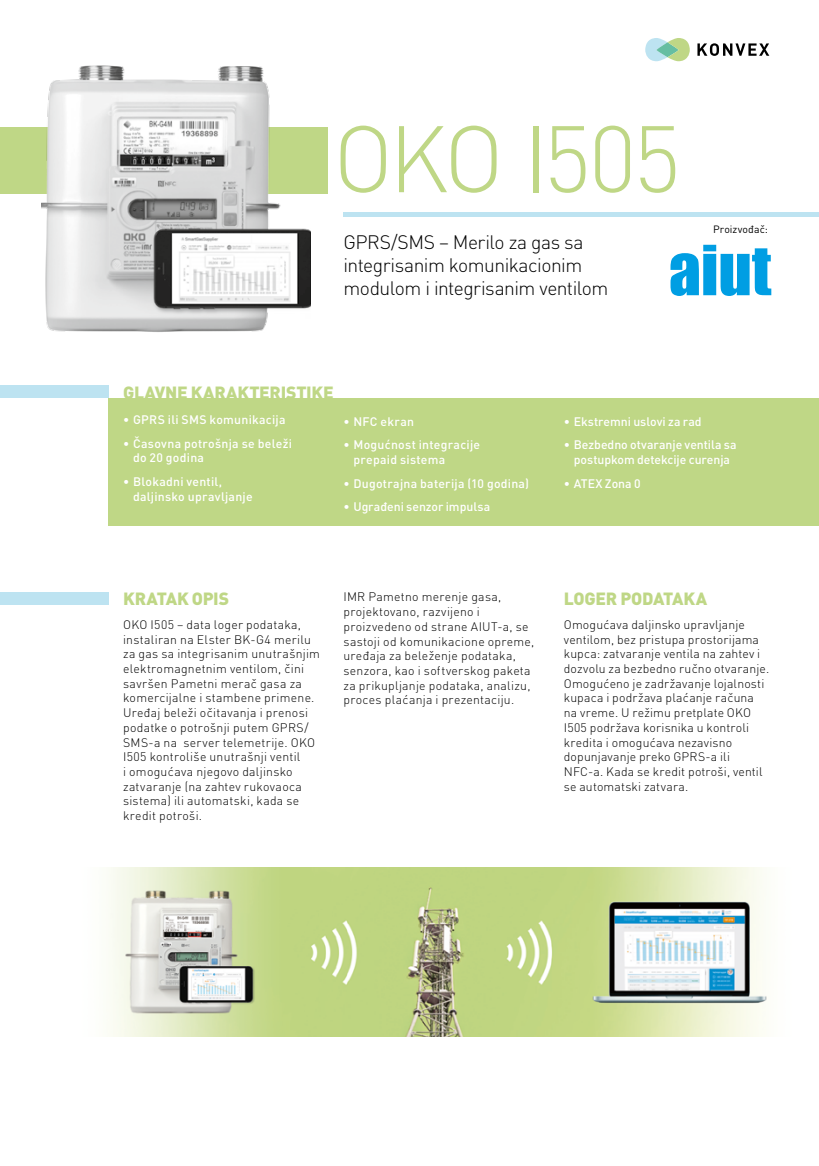
<style>
.page{position:relative;width:819px;height:1166px;background:#fff}
.page>*{position:absolute;margin:0;border:0;box-sizing:border-box;transform-origin:0 0}
.t1{font:300 92.75px "DIN Pro";letter-spacing:-.05em;color:#bfd786}
.t2{font:300 19.25px/23.1px "DIN Pro";letter-spacing:-.025em;color:#000}
.t3{font:900 17.5px "DIN Pro";letter-spacing:-.015em;color:#bfd786}
.t4{font:300 12.25px/14.7px "DIN Pro";letter-spacing:.02em;color:#000}
.t5{font:500 12.25px/14.7px "DIN Pro";letter-spacing:.02em;color:#fff}
.t6{font:500 12.25px/14.7px "DIN Pro";letter-spacing:-.005em;color:#fff;text-align:center}
.t7{font:500 12.25px "DIN Pro";color:#fff}
.t8{font:10.5px "DIN Pro";letter-spacing:.01em;color:#000}
</style>
<div class="page">
<svg style="left:697px;top:43px;width:72px;height:13px"></svg>
<svg style="left:645px;top:38px;width:44px;height:23px"></svg>
<div style="left:343px;top:212px;width:476px;height:5px;background:#bde3f1"></div>
<div style="left:0;top:592px;width:108px;height:12px;background:#bde3f1"></div>
<div style="left:0;top:127px;width:328px;height:66px;background:#bfd786"></div>
<img style="left:41px;top:65px;width:269px;height:267px">
<svg style="left:602px;top:1036px;width:161px;height:1px"></svg>
<div style="left:0;top:386px;width:108px;height:12px;background:#bde3f1"></div>
<div style="left:108px;top:398px;width:711px;height:127px;background:#bfd786"></div>
<img style="left:109px;top:867px;width:658px;height:169px">
<svg style="left:670px;top:245px;width:101px;height:51px"></svg>
<h1 class="t1" style="left:333px;top:96px;width:349px">OKO I505</h1>
<h2 class="t2" style="left:343px;top:230px;width:266px">GPRS/SMS – Merilo za gas sa integrisanim komunikacionim modulom i integrisanim ventilom</h2>
<p class="t8" style="left:713px;top:222px;width:56px">Proizvođač:</p>
<h3 class="t3" style="left:123px;top:381px;width:212px">GLAVNE KARAKTERISTIKE</h3>
<p class="t5" style="left:123px;top:412px;width:164px">• GPRS ili SMS komunikacija</p>
<p class="t5" style="left:133px;top:435px;width:160px;text-indent:-10px">• Časovna potrošnja se beleži do 20 godina</p>
<p class="t5" style="left:133px;top:473px;width:121px;text-indent:-10px">• Blokadni ventil, daljinsko upravljanje</p>
<p class="t5" style="left:343px;top:414px;width:72px">• NFC ekran</p>
<p class="t5" style="left:353px;top:437px;width:128px;text-indent:-10px">• Mogućnost integracije prepaid sistema</p>
<p class="t5" style="left:343px;top:475px;width:187px">• Dugotrajna baterija (10 godina)</p>
<p class="t6" style="left:343px;top:499px;width:148px">• Ugrađeni senzor impulsa</p>
<p class="t7" style="left:564px;top:413px;width:139px">• Ekstremni uslovi za rad</p>
<p class="t6" style="left:564px;top:437px;width:174px">• Bezbedno otvaranje ventila sa postupkom detekcije curenja</p>
<p class="t6" style="left:564px;top:475px;width:78px">• ATEX Zona 0</p>
<h3 class="t3" style="left:123px;top:587px;width:107px">KRATAK OPIS</h3>
<p class="t4" style="left:123px;top:617px;width:198px">OKO I505 – data loger podataka, instaliran na Elster BK-G4 merilu za gas sa integrisanim unutrašnjim elektromagnetnim ventilom, čini savršen Pametni merač gasa za komercijalne i stambene primene.<br>Uređaj beleži očitavanja i prenosi podatke o potrošnji putem GPRS/<br>SMS-a na server telemetrije. OKO<br>I505 kontroliše unutrašnji ventil<br>i omogućava njegovo daljinsko zatvaranje (na zahtev rukovaoca sistema) ili automatski, kada se kredit potroši.</p>
<p class="t4" style="left:343px;top:589px;width:192px">IMR Pametno merenje gasa, projektovano, razvijeno i proizvedeno od strane AIUT-a, se sastoji od komunikacione opreme, uređaja za beleženje podataka, senzora, kao i softverskog paketa za prikupljanje podataka, analizu, proces plaćanja i prezentaciju.</p>
<h3 class="t3" style="left:564px;top:587px;width:145px">LOGER PODATAKA</h3>
<p class="t4" style="left:564px;top:617px;width:207px">Omogućava daljinsko upravljanje ventilom, bez pristupa prostorijama kupca: zatvaranje ventila na zahtev i dozvolu za bezbedno ručno otvaranje.<br>Omogućeno je zadržavanje lojalnosti kupaca i podržava plaćanje računa na vreme. U režimu pretplate OKO I505 podržava korisnika u kontroli kredita i omogućava nezavisno dopunjavanje preko GPRS-a ili NFC-a. Kada se kredit potroši, ventil se automatski zatvara.</p>
</div>
